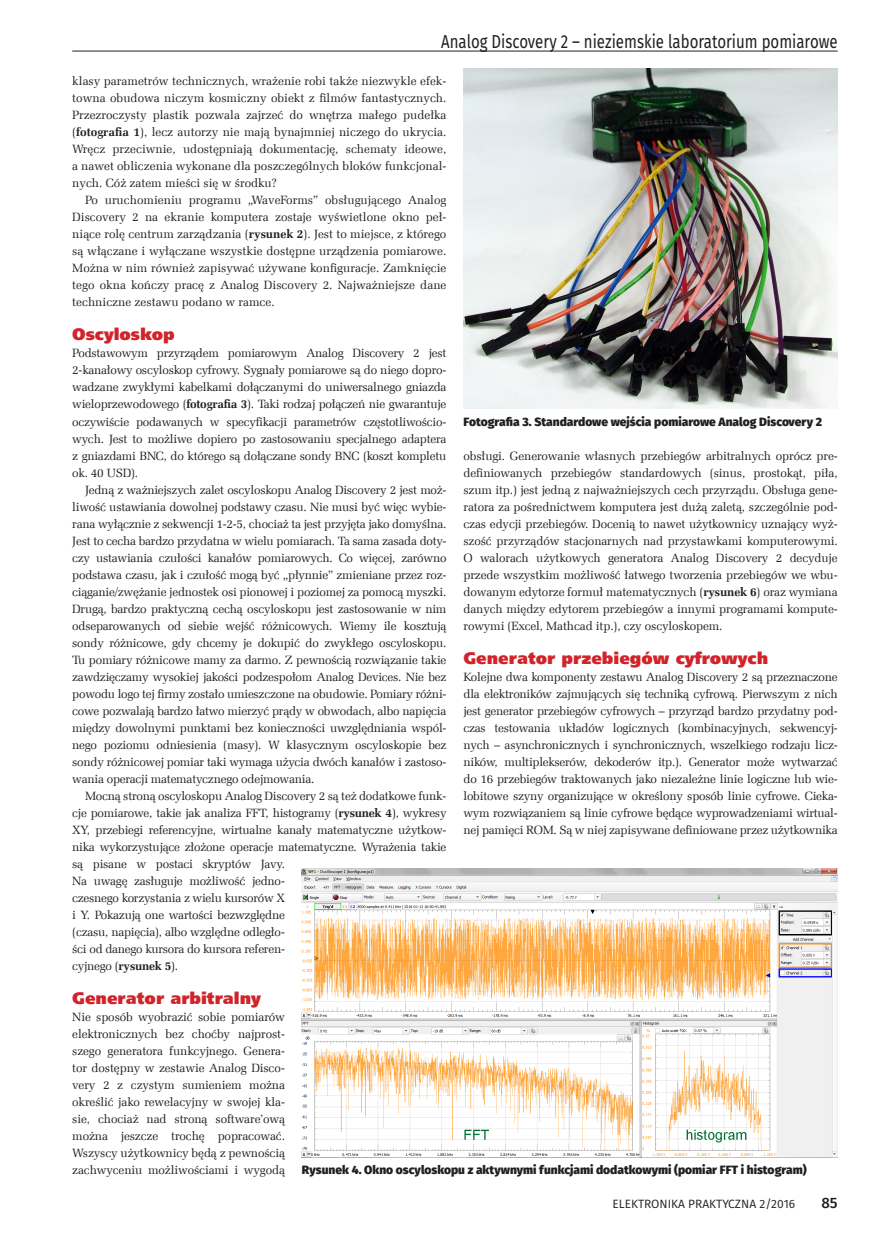
<style>
.page{position:relative;width:893px;height:1234px;background:#fff}
.page>*{position:absolute;margin:0;border:0;box-sizing:border-box;transform-origin:0 0}
.t1{font:18.75px "Fira Sans";color:#231f20;scale:.8 1}
._3_Srodtytul_kurs{font:16.5px "Humnst 777 X Blk EU";color:#d1232a}
.t2{font:500 15px "Fira Sans";color:#231f20}
._1_Body{font:12px/17px "Zapf Ellipt EU";letter-spacing:-.02em;color:#231f20;text-align:justify}
._4_Podpis{font:800 12px "Fira Sans";color:#231f20}
.t3{font:12px "Fira Sans";color:#231f20}
.s1{font-weight:700}
</style>
<div class="page">
<img style="left:463px;top:68px;width:375px;height:340px">
<img style="left:302px;top:868px;width:536px;height:289px">
<hr style="left:72px;top:51px;width:766px;height:1px;background:#231f20">
<p class="t1" style="left:441px;top:28px;width:497px">Analog Discovery 2 – nieziemskie laboratorium pomiarowe</p>
<p class="_1_Body" style="left:72px;top:73px;width:376px">klasy parametrów technicznych, wrażenie robi także niezwykle efek&shy;towna obudowa niczym kosmiczny obiekt z filmów fantastycznych.<br>Przezroczysty plastik pozwala zajrzeć do wnętrza małego pudełka (<span class="s1">fotografia 1</span>), lecz autorzy nie mają bynajmniej niczego do ukrycia.<br>Wręcz przeciwnie, udostępniają dokumentację, schematy ideowe, a nawet obliczenia wykonane dla poszczególnych bloków funkcjonal&shy;nych. Cóż zatem mieści się w środku?</p>
<p class="_1_Body" style="left:72px;top:192px;width:376px;text-indent:13px">Po uruchomieniu programu „WaveForms” obsługującego Analog Discovery 2 na ekranie komputera zostaje wyświetlone okno peł&shy;niące rolę centrum zarządzania (<span class="s1">rysunek 2</span>). Jest to miejsce, z którego są włączane i wyłączane wszystkie dostępne urządzenia pomiarowe.<br>Można w nim również zapisywać używane konfiguracje. Zamknięcie tego okna kończy pracę z Analog Discovery 2. Najważniejsze dane techniczne zestawu podano w ramce.</p>
<p class="_3_Srodtytul_kurs" style="left:72px;top:324px;width:104px">Oscyloskop</p>
<p class="_1_Body" style="left:72px;top:345px;width:376px">Podstawowym przyrządem pomiarowym Analog Discovery 2 jest 2-kanałowy oscyloskop cyfrowy. Sygnały pomiarowe są do niego dopro&shy;wadzane zwykłymi kabelkami dołączanymi do uniwersalnego gniazda wieloprzewodowego (<span class="s1">fotografia 3</span>). Taki rodzaj połączeń nie gwarantuje oczywiście podawanych w specyfikacji parametrów częstotliwościo&shy;wych. Jest to możliwe dopiero po zastosowaniu specjalnego adaptera z gniazdami BNC, do którego są dołączane sondy BNC (koszt kompletu ok. 40 USD).</p>
<p class="_1_Body" style="left:72px;top:481px;width:376px;text-indent:13px">Jedną z ważniejszych zalet oscyloskopu Analog Discovery 2 jest moż&shy;liwość ustawiania dowolnej podstawy czasu. Nie musi być więc wybie&shy;rana wyłącznie z sekwencji 1-2-5, chociaż ta jest przyjęta jako domyślna.<br>Jest to cecha bardzo przydatna w wielu pomiarach. Ta sama zasada doty&shy;czy ustawiania czułości kanałów pomiarowych. Co więcej, zarówno podstawa czasu, jak i czułość mogą być „płynnie” zmieniane przez roz&shy;ciąganie/zwężanie jednostek osi pionowej i poziomej za pomocą myszki.<br>Drugą, bardzo praktyczną cechą oscyloskopu jest zastosowanie w nim odseparowanych od siebie wejść różnicowych. Wiemy ile kosztują sondy różnicowe, gdy chcemy je dokupić do zwykłego oscyloskopu.<br>Tu pomiary różnicowe mamy za darmo. Z pewnością rozwiązanie takie zawdzięczamy wysokiej jakości podzespołom Analog Devices. Nie bez powodu logo tej firmy zostało umieszczone na obudowie. Pomiary różni&shy;cowe pozwalają bardzo łatwo mierzyć prądy w obwodach, albo napięcia między dowolnymi punktami bez konieczności uwzględniania wspól&shy;nego poziomu odniesienia (masy). W klasycznym oscyloskopie bez sondy różnicowej pomiar taki wymaga użycia dwóch kanałów i zastoso&shy;wania operacji matematycznego odejmowania.</p>
<p class="_1_Body" style="left:72px;top:787px;width:376px;text-align:left;text-indent:13px">Mocną stroną oscyloskopu Analog Discovery 2 są też dodatkowe funk&shy;cje pomiarowe, takie jak analiza FFT, histogramy (<span class="s1">rysunek 4</span>), wykresy XY, przebiegi referencyjne, wirtualne kanały matematyczne użytkow&shy;nika wykorzystujące złożone operacje matematyczne. Wyrażenia takie są pisane w postaci skryptów Javy.<br>Na uwagę zasługuje możliwość jedno-<br>czesnego korzystania z wielu kursorów X<br>i Y. Pokazują one wartości bezwzględne<br>(czasu, napięcia), albo względne odległo-<br>ści od danego kursora do kursora referen-<br>cyjnego (<span class="s1">rysunek 5</span>).</p>
<p class="_3_Srodtytul_kurs" style="left:72px;top:987px;width:190px">Generator arbitralny</p>
<p class="_1_Body" style="left:72px;top:1008px;width:214px">Nie sposób wyobrazić sobie pomiarów elektronicznych bez choćby najprost&shy;szego generatora funkcyjnego. Genera&shy;tor dostępny w zestawie Analog Disco&shy;very 2 z czystym sumieniem można określić jako rewelacyjny w swojej kla&shy;sie, chociaż nad stroną software’ową można jeszcze trochę popracować.<br>Wszyscy użytkownicy będą z pewnością zachwyceniu możliwościami i wygodą</p>
<p class="_4_Podpis" style="left:463px;top:413px;width:360px">Fotografia 3. Standardowe wejścia pomiarowe Analog Discovery 2</p>
<p class="_1_Body" style="left:463px;top:447px;width:376px">obsługi. Generowanie własnych przebiegów arbitralnych oprócz pre&shy;definiowanych przebiegów standardowych (sinus, prostokąt, piła, szum itp.) jest jedną z najważniejszych cech przyrządu. Obsługa gene&shy;ratora za pośrednictwem komputera jest dużą zaletą, szczególnie pod&shy;czas edycji przebiegów. Docenią to nawet użytkownicy uznający wyż&shy;szość przyrządów stacjonarnych nad przystawkami komputerowymi.<br>O walorach użytkowych generatora Analog Discovery 2 decyduje przede wszystkim możliwość łatwego tworzenia przebiegów we wbu&shy;dowanym edytorze formuł matematycznych (<span class="s1">rysunek 6</span>) oraz wymiana danych między edytorem przebiegów a innymi programami kompute&shy;rowymi (Excel, Mathcad itp.), czy oscyloskopem.</p>
<p class="_3_Srodtytul_kurs" style="left:463px;top:647px;width:306px">Generator przebiegów cyfrowych</p>
<p class="_1_Body" style="left:463px;top:668px;width:376px">Kolejne dwa komponenty zestawu Analog Discovery 2 są przeznaczone dla elektroników zajmujących się techniką cyfrową. Pierwszym z nich jest generator przebiegów cyfrowych – przyrząd bardzo przydatny pod&shy;czas testowania układów logicznych (kombinacyjnych, sekwencyj&shy;nych – asynchronicznych i synchronicznych, wszelkiego rodzaju licz&shy;ników, multiplekserów, dekoderów itp.). Generator może wytwarzać do 16 przebiegów traktowanych jako niezależne linie logiczne lub wie&shy;lobitowe szyny organizujące w określony sposób linie cyfrowe. Cieka&shy;wym rozwiązaniem są linie cyfrowe będące wyprowadzeniami wirtual&shy;nej pamięci ROM. Są w niej zapisywane definiowane przez użytkownika</p>
<p class="_4_Podpis" style="left:302px;top:1161px;width:506px">Rysunek 4. Okno oscyloskopu z aktywnymi funkcjami dodatkowymi (pomiar FFT i histogram)</p>
<p class="t3" style="left:612px;top:1195px;width:184px">ELEKTRONIKA PRAKTYCZNA 2/2016</p>
<p class="t2" style="left:821px;top:1192px;width:18px">85</p>
</div>
